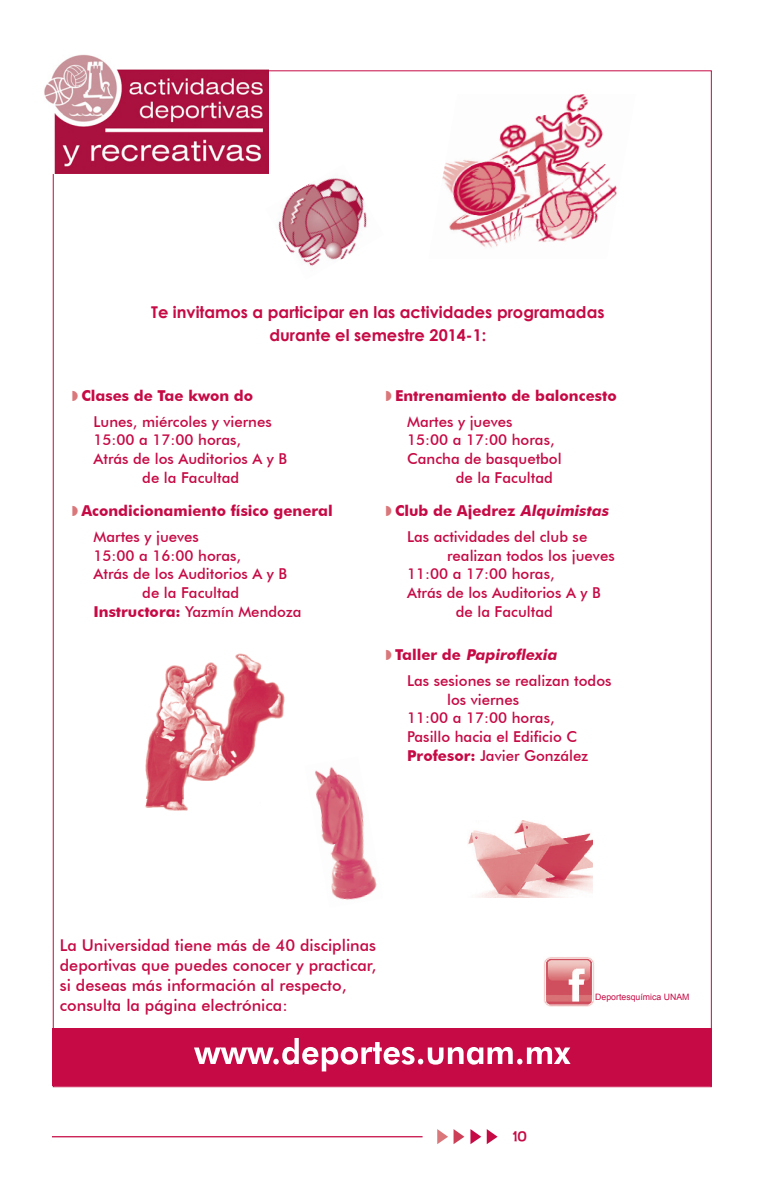
<style>
.page{position:relative;width:765px;height:1190px;background:#fff}
.page>*{position:absolute;margin:0;border:0;box-sizing:border-box;transform-origin:0 0}
.t1{font:500 16.25px/20px "Futura BT";color:#c60a45}
.institutos{font:700 16.25px/22.5px "Century Gothic";color:#c60a45;text-align:center}
.t2{font:500 15px/18.8px "Futura BT";color:#c60a45}
.t3{font:700 15px "Futura BT";color:#c60a45}
.t4{font:italic 700 15px "Futura BT";color:#c60a45}
.t5{font:700 15px "Teen";color:#c60a45}
.t6{font:8.75px "Arial";color:#c60a45}
.s1{font-family:"Monotype Sorts";font-weight:400;font-size:13.75px;color:#da777b}
.s2{font-weight:700}
.s3{font-style:italic}
.s4{font-family:"Monotype Sorts";font-weight:400;font-style:normal;font-size:13.75px;color:#da777b}
.s5{font-style:normal}
</style>
<div class="page">
<hr style="left:52px;top:1135px;width:371px;height:2px;background:#c60a45">
<svg style="left:487px;top:1129px;width:11px;height:14px"></svg>
<svg style="left:470px;top:1129px;width:11px;height:14px"></svg>
<svg style="left:454px;top:1129px;width:10px;height:14px"></svg>
<svg style="left:437px;top:1129px;width:11px;height:14px"></svg>
<img style="left:265px;top:164px;width:102px;height:102px">
<div style="left:53px;top:1027px;width:659px;height:58px;background:#c60a45"></div>
<svg style="left:194px;top:1038px;width:377px;height:33px"></svg>
<img style="left:442px;top:94px;width:175px;height:154px">
<img style="left:315px;top:767px;width:62px;height:133px">
<img style="left:145px;top:653px;width:140px;height:158px">
<img style="left:44px;top:54px;width:224px;height:119px">
<img style="left:468px;top:820px;width:124px;height:77px">
<img style="left:544px;top:957px;width:50px;height:49px">
<p class="institutos" style="left:151px;top:300px;width:455px">Te invitamos a participar en las actividades programadas durante el semestre 2014-1:</p>
<p class="t3" style="left:72px;top:386px;width:182px"><span class="s1">W</span> Clases de Tae kwon do</p>
<p class="t2" style="left:94px;top:412px;width:180px">Lunes, miércoles y viernes<br>15:00 a 17:00 horas,</p>
<p class="t2" style="left:94px;top:449px;width:195px;text-align:center">Atrás de los Auditorios A y B de la Facultad</p>
<p class="t3" style="left:72px;top:501px;width:262px"><span class="s1">W</span> Acondicionamiento físico general</p>
<p class="t2" style="left:94px;top:527px;width:149px">Martes y jueves<br>15:00 a 16:00 horas,</p>
<p class="t2" style="left:94px;top:564px;width:195px;text-align:center">Atrás de los Auditorios A y B de la Facultad</p>
<p class="t2" style="left:94px;top:602px;width:209px"><span class="s2">Instructora:</span> Yazmín Mendoza</p>
<p class="t3" style="left:386px;top:386px;width:232px"><span class="s1">W</span> Entrenamiento de baloncesto</p>
<p class="t2" style="left:407px;top:412px;width:149px">Martes y jueves<br>15:00 a 17:00 horas,</p>
<p class="t2" style="left:456px;top:449px;width:107px;text-indent:-49px">Cancha de basquetbol de la Facultad</p>
<p class="t3" style="left:386px;top:501px;width:227px"><span class="s1">W</span> Club de Ajedrez <span class="s3">Alquimistas</span></p>
<p class="t2" style="left:407px;top:527px;width:182px">Las actividades del club se</p>
<p class="t2" style="left:447px;top:545px;width:169px">realizan todos los jueves</p>
<p class="t2" style="left:407px;top:564px;width:149px">11:00 a 17:00 horas,</p>
<p class="t2" style="left:407px;top:583px;width:195px;text-align:center">Atrás de los Auditorios A y B de la Facultad</p>
<p class="t4" style="left:386px;top:645px;width:176px"><span class="s4">W</span> <span class="s5">Ta l l e r d e</span> Papiroflexia</p>
<p class="t2" style="left:407px;top:671px;width:206px">Las sesiones se realizan todos</p>
<p class="t2" style="left:447px;top:689px;width:74px">los viernes</p>
<p class="t2" style="left:407px;top:708px;width:149px">11:00 a 17:00 horas,</p>
<p class="t2" style="left:407px;top:727px;width:171px">Pasillo hacia el Edificio C</p>
<p class="t2" style="left:407px;top:746px;width:183px"><span class="s2">Profesor:</span> Javier González</p>
<p class="t1" style="left:60px;top:934px;width:318px">La Universidad tiene más de 40 disciplinas deportivas que puedes conocer y practicar, si deseas más información al respecto, consulta la página electrónica:</p>
<p class="t5" style="left:513px;top:1127px;width:16px">10</p>
<p class="t6" style="left:595px;top:990px;width:96px">Deportesquímica UNAM</p>
</div>
